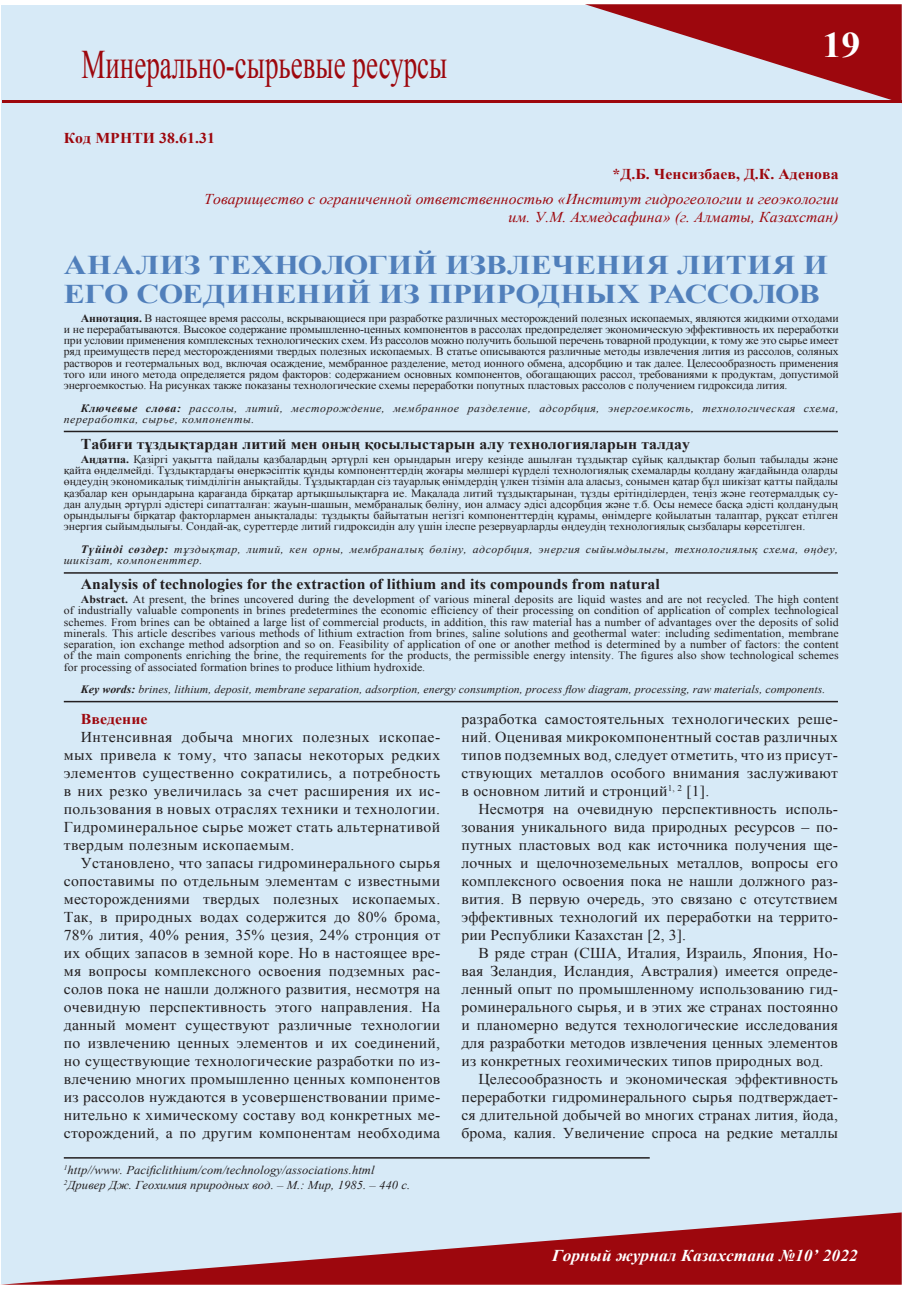
<style>
.page{position:relative;width:906px;height:1289px;background:#fff}
.page>*{position:absolute;margin:0;border:0;box-sizing:border-box;transform-origin:0 0}
.t1{font:40.5px "Times New Roman";color:#9d070d;scale:.67 1}
.t2{font:700 36px "Times New Roman";color:#fff;scale:1.05 1}
.t3{font:700 27px "Times New Roman";letter-spacing:-.005em;color:#507fbb;scale:1.17 1}
.t4{font:700 27px "Times New Roman";letter-spacing:.015em;color:#507fbb;scale:1.17 1}
.t5{font:italic 700 16.5px "Times New Roman";letter-spacing:.005em;color:#fff;scale:1.05 1}
.t6{font:15px/18px "Times New Roman";letter-spacing:.005em;color:#231f20;text-align:justify;scale:1.05 1}
.t7{font:700 15px "Times New Roman";letter-spacing:.005em;color:#231f20;scale:1.05 1}
.t8{font:italic 15px/18px "Times New Roman";letter-spacing:.005em;color:#9d070d;text-align:right;scale:1.05 1}
.t9{font:700 15px "Times New Roman";letter-spacing:.005em;color:#9d070d;scale:1.05 1}
.t10{font:italic 12px/14.4px "Times New Roman";letter-spacing:.005em;color:#231f20;scale:1.05 1}
.t11{font:11.25px/11.2px "Times New Roman";letter-spacing:-.005em;color:#231f20;text-align:justify;scale:1.05 1}
.t12{font:italic 11.25px/11.2px "Times New Roman";letter-spacing:.045em;color:#231f20;scale:1.05 1}
.t13{font:italic 11.25px "Times New Roman";letter-spacing:.005em;color:#231f20;scale:1.05 1}
.s1{font-weight:700}
</style>
<div class="page">
<div style="left:1px;top:5px;width:900px;height:1278px;background:#d7eaf7"></div>
<svg style="left:585px;top:4px;width:316px;height:96px"></svg>
<svg style="left:1px;top:1212px;width:900px;height:72px"></svg>
<hr style="left:2px;top:100px;width:899px;height:3px;background:#9d070d">
<hr style="left:64px;top:431px;width:774px;height:1px;background:#231f20">
<hr style="left:64px;top:572px;width:774px;height:1px;background:#231f20">
<hr style="left:64px;top:701px;width:774px;height:1px;background:#231f20">
<hr style="left:64px;top:1157px;width:586px;height:1px;background:#231f20">
<h1 class="t1" style="left:81px;top:37px;width:547px">Минерально-сырьевые ресурсы</h1>
<h3 class="t9" style="left:64px;top:127px;width:145px">Код МРНТИ 38.61.31</h3>
<h2 class="t2" style="left:822px;top:20px;width:38px">19</h2>
<h3 class="t9" style="left:612px;top:163px;width:217px">*Д.Б. Ченсизбаев, Д.К. Аденова</h3>
<h3 class="t8" style="left:204px;top:190px;width:606px">Товарищество с ограниченной ответственностью «Институт гидрогеологии и геоэкологии им. У.М. Ахмедсафина» (г. Алматы, Казахстан)</h3>
<h3 class="t4" style="left:64px;top:247px;width:566px">Анализ технологий извлечения лити</h3>
<h3 class="t3" style="left:773px;top:247px;width:43px">я и</h3>
<h3 class="t3" style="left:64px;top:275px;width:141px">его соедин</h3>
<h3 class="t3" style="left:275px;top:275px;width:170px">ений из прир</h3>
<h3 class="t3" style="left:515px;top:275px;width:261px">одных рассолов</h3>
<p class="t11" style="left:64px;top:312px;width:739px;text-indent:17px"><span class="s1">Аннотация.</span> В настоящее время рассолы, вскрывающиеся при разработке различных месторождений полезных ископаемых, являются жидкими отходами и не перерабатываются. Высокое содержание промышленно-ценных компонентов в рассолах предопределяет экономическую эффективность их переработки при условии применения комплексных технологических схем. Из рассолов можно получить большой перечень товарной продукции, к тому же это сырье имеет ряд преимуществ перед месторождениями твердых полезных ископаемых. В статье описываются различные методы извлечения лития из рассолов, соляных растворов и геотермальных вод, включая осаждение, мембранное разделение, метод ионного обмена, адсорбцию и так далее. Целесообразность применения того или иного метода определяется рядом факторов: содержанием основных компонентов, обогащающих рассол, требованиями к продуктам, допустимой энергоемкостью. На рисунках также показаны технологические схемы переработки попутных пластовых рассолов с получением гидроксида лития.</p>
<p class="t12" style="left:64px;top:402px;width:739px;text-indent:17px"><span class="s1">Ключевые слова:</span> рассолы, литий, месторождение, мембранное разделение, адсорбция, энергоемкость, технологическая схема, переработка, сырье, компоненты.</p>
<h3 class="t7" style="left:81px;top:433px;width:581px">Табиғи тұздықтардан литий мен оның қосылыстарын алу технологияларын талдау</h3>
<p class="t11" style="left:64px;top:453px;width:739px;text-indent:17px"><span class="s1">Аңдатпа.</span> Қазіргі уақытта пайдалы қазбалардың әртүрлі кен орындарын игеру кезінде ашылған тұздықтар сұйық қалдықтар болып табылады және қайта өңделмейді. Тұздықтардағы өнеркәсіптік құнды компоненттердің жоғары мөлшері күрделі технологиялық схемаларды қолдану жағдайында оларды өңдеудің экономикалық тиімділігін анықтайды. Тұздықтардан сіз тауарлық өнімдердің үлкен тізімін ала аласыз, сонымен қатар бұл шикізат қатты пайдалы қазбалар кен орындарына қарағанда бірқатар артықшылықтарға ие. Мақалада литий тұздықтарынан, тұзды ерітінділерден, теңіз және геотермалдық су&shy;дан алудың әртүрлі әдістері сипатталған: жауын-шашын, мембраналық бөліну, ион алмасу әдісі адсорбция және т.б. Осы немесе басқа әдісті қолданудың орындылығы бірқатар факторлармен анықталады: тұздықты байытатын негізгі компоненттердің құрамы, өнімдерге қойылатын талаптар, рұқсат етілген энергия сыйымдылығы. Сондай-ақ, суреттерде литий гидроксидін алу үшін ілеспе резервуарларды өңдеудің технологиялық сызбалары көрсетілген.</p>
<p class="t12" style="left:64px;top:543px;width:739px;text-indent:17px"><span class="s1">Түйінді сөздер:</span> тұздықтар, литий, кен орны, мембраналық бөліну, адсорбция, энергия сыйымдылығы, технологиялық схема, өңдеу, шикізат, компоненттер.</p>
<h3 class="t7" style="left:81px;top:573px;width:553px">Analysis of technologies for the extraction of lithium and its compounds from natural</h3>
<p class="t11" style="left:64px;top:593px;width:739px;text-indent:17px"><span class="s1">Abstract.</span> At present, the brines uncovered during the development of various mineral deposits are liquid wastes and are not recycled. The high content of industrially valuable components in brines predetermines the economic efficiency of their processing on condition of application of complex technological schemes. From brines can be obtained a large list of commercial products, in addition, this raw material has a number of advantages over the deposits of solid minerals. This article describes various methods of lithium extraction from brines, saline solutions and geothermal water: including sedimentation, membrane separation, ion exchange method adsorption and so on. Feasibility of application of one or another method is determined by a number of factors: the content of the main components enriching the brine, the requirements for the products, the permissible energy intensity. The figures also show technological schemes for processing of associated formation brines to produce lithium hydroxide.</p>
<p class="t13" style="left:81px;top:681px;width:710px"><span class="s1">Key words:</span> brines, lithium, deposit, membrane separation, adsorption, energy consumption, process flow diagram, processing, raw materials, components.</p>
<h3 class="t9" style="left:81px;top:708px;width:65px">Введение</h3>
<p class="t6" style="left:64px;top:727px;width:360px;text-indent:17px">Интенсивная добыча многих полезных ископае&shy;мых привела к тому, что запасы некоторых редких элементов существенно сократились, а потребность в них резко увеличилась за счет расширения их ис&shy;пользования в новых отраслях техники и технологии.<br>Гидроминеральное сырье может стать альтернативой твердым полезным ископаемым.</p>
<p class="t6" style="left:64px;top:853px;width:360px;text-indent:17px">Установлено, что запасы гидроминерального сырья сопоставимы по отдельным элементам с известными месторождениями твердых полезных ископаемых.<br>Так, в природных водах содержится до 80% брома, 78% лития, 40% рения, 35% цезия, 24% стронция от их общих запасов в земной коре. Но в настоящее вре&shy;мя вопросы комплексного освоения подземных рас&shy;солов пока не нашли должного развития, несмотря на очевидную перспективность этого направления. На данный момент существуют различные технологии по извлечению ценных элементов и их соединений, но существующие технологические разработки по из&shy;влечению многих промышленно ценных компонентов из рассолов нуждаются в усовершенствовании приме&shy;нительно к химическому составу вод конкретных ме&shy;сторождений, а по другим компонентам необходима</p>
<p class="t6" style="left:461px;top:709px;width:360px">разработка самостоятельных технологических реше&shy;ний. Оценивая микрокомпонентный состав различных типов подземных вод, следует отметить, что из присут&shy;ствующих металлов особого внимания заслуживают в основном литий и стронций<sup>1,</sup> <sup>2</sup> [1].</p>
<p class="t6" style="left:461px;top:799px;width:360px;text-indent:17px">Несмотря на очевидную перспективность исполь&shy;зования уникального вида природных ресурсов – по&shy;путных пластовых вод как источника получения ще&shy;лочных и щелочноземельных металлов, вопросы его комплексного освоения пока не нашли должного раз&shy;вития. В первую очередь, это связано с отсутствием эффективных технологий их переработки на террито&shy;рии Республики Казахстан [2, 3].</p>
<h3 class="t6" style="left:478px;top:943px;width:344px">В ряде стран (США, Италия, Израиль, Япония, Но-</h3>
<h3 class="t6" style="left:461px;top:961px;width:360px">вая Зеландия, Исландия, Австралия) имеется опреде-</h3>
<h3 class="t6" style="left:461px;top:979px;width:359px">ленный опыт по промышленному использованию гид-</h3>
<h3 class="t6" style="left:461px;top:997px;width:360px">роминерального сырья, и в этих же странах постоянно</h3>
<h3 class="t6" style="left:461px;top:1015px;width:360px">и планомерно ведутся технологические исследования</h3>
<h3 class="t6" style="left:461px;top:1033px;width:360px">для разработки методов извлечения ценных элементов</h3>
<h3 class="t6" style="left:461px;top:1051px;width:346px">из конкретных геохимических типов природных вод.</h3>
<h3 class="t6" style="left:478px;top:1069px;width:344px">Целесообразность и экономическая эффективность</h3>
<h3 class="t6" style="left:461px;top:1087px;width:360px">переработки гидроминерального сырья подтверждает-</h3>
<h3 class="t6" style="left:461px;top:1105px;width:360px">ся длительной добычей во многих странах лития, йода,</h3>
<h3 class="t6" style="left:461px;top:1123px;width:360px">брома, калия. Увеличение спроса на редкие металлы</h3>
<p class="t10" style="left:64px;top:1162px;width:331px"><sup>1</sup>http//www. Pacificlithium/com/technology/associations.html<br><sup>2</sup>Дривер Дж. Геохимия природных вод. – М.: Мир, 1985. – 440 с.</p>
<h3 class="t5" style="left:552px;top:1244px;width:292px">Горный журнал Казахстана №10’ 2022</h3>
</div>
